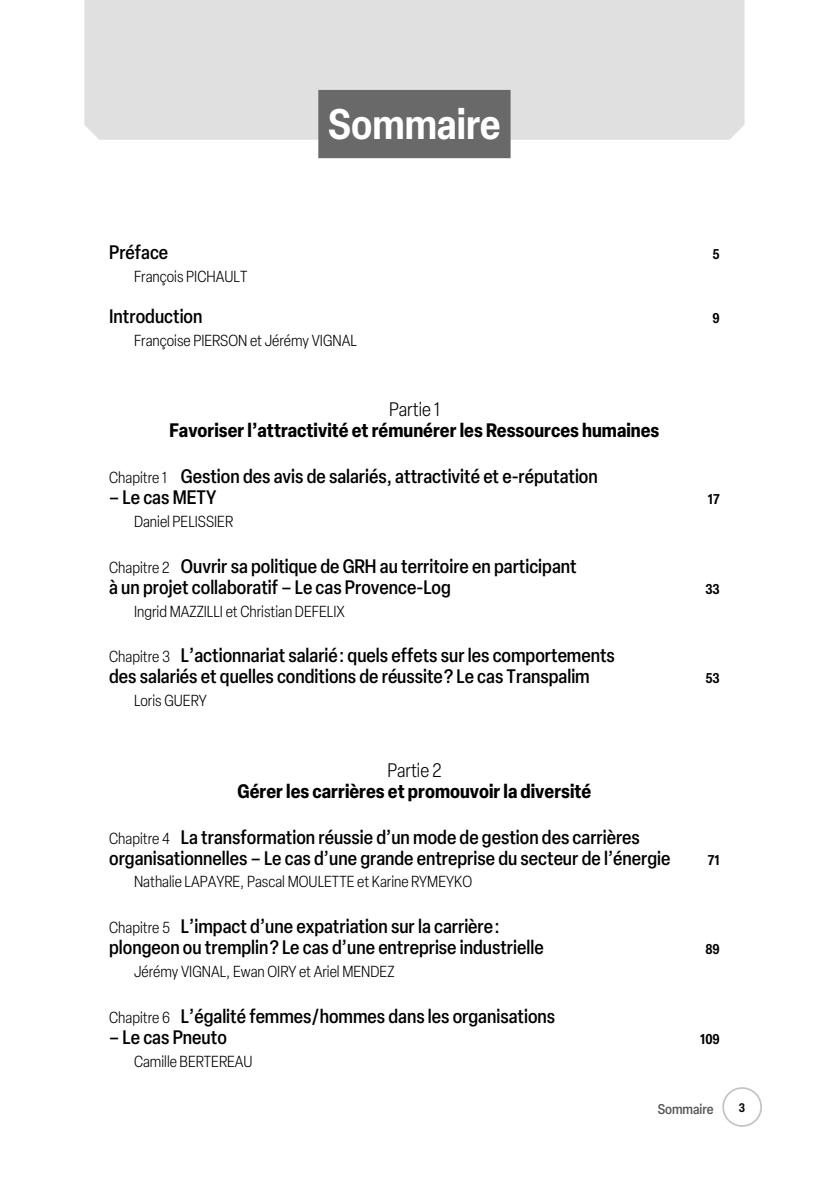
<style>
.page{position:relative;width:819px;height:1191px;background:#fff}
.page>*{position:absolute;margin:0;border:0;box-sizing:border-box;transform-origin:0 0}
.t1{font:600 condensed 42px "Elza";color:#fff}
.t2{font:500 condensed 19.25px/21px "Elza";color:#000}
.t3{font:700 condensed 19.25px "Elza";color:#000}
.t4{font:300 condensed 19.25px "Elza";color:#000}
.t5{font:300 condensed 15.75px "Elza";color:#000}
.t6{font:600 condensed 14px "Elza";color:#000}
.t7{font:500 condensed 14px "Elza";color:#545454}
.t8{font:600 condensed 12.25px "Elza";color:#000}
.s1{font-weight:300;font-size:15.75px}
</style>
<div class="page">
<div style="left:722px;top:1087px;width:40px;height:39px;border:2px solid #c4c4c4;border-radius:50%"></div>
<div style="left:84px;top:0;width:660px;height:140px;background:#e0e0e0"></div>
<div style="left:318px;top:90px;width:192px;height:68px;background:#696969"></div>
<h1 class="t1" style="left:328px;top:95px;width:174px">Sommaire</h1>
<p class="t2" style="left:109px;top:242px;width:61px">Préface</p>
<p class="t6" style="left:712px;top:245px;width:9px">5</p>
<p class="t5" style="left:134px;top:266px;width:115px">François PICHAULT</p>
<p class="t2" style="left:109px;top:305px;width:95px">Introduction</p>
<p class="t6" style="left:712px;top:308px;width:9px">9</p>
<p class="t5" style="left:134px;top:330px;width:224px">Françoise PIERSON et Jérémy VIGNAL</p>
<p class="t4" style="left:389px;top:397px;width:52px">Partie 1</p>
<p class="t3" style="left:169px;top:417px;width:491px">Favoriser l’attractivité et rémunérer les Ressources humaines</p>
<p class="t2" style="left:109px;top:465px;width:490px"><span class="s1">Chapitre 1</span> Gestion des avis de salariés, attractivité et e-réputation</p>
<p class="t2" style="left:109px;top:486px;width:109px">– Le cas METY</p>
<p class="t6" style="left:707px;top:489px;width:13px">17</p>
<p class="t5" style="left:134px;top:511px;width:101px">Daniel PELISSIER</p>
<p class="t2" style="left:109px;top:555px;width:469px"><span class="s1">Chapitre 2</span> Ouvrir sa politique de GRH au territoire en participant à un projet collaboratif – Le cas Provence-Log</p>
<p class="t6" style="left:705px;top:579px;width:16px">33</p>
<p class="t5" style="left:134px;top:601px;width:212px">Ingrid MAZZILLI et Christian DEFELIX</p>
<p class="t2" style="left:109px;top:644px;width:507px"><span class="s1">Chapitre 3</span> L’actionnariat salarié : quels effets sur les comportements des salariés et quelles conditions de réussite ? Le cas Transpalim</p>
<p class="t5" style="left:134px;top:690px;width:74px">Loris GUERY</p>
<p class="t4" style="left:387px;top:757px;width:56px">Partie 2</p>
<p class="t3" style="left:237px;top:777px;width:355px">Gérer les carrières et promouvoir la diversité</p>
<p class="t2" style="left:109px;top:826px;width:562px"><span class="s1">Chapitre 4</span> La transformation réussie d’un mode de gestion des carrières organisationnelles – Le cas d’une grande entreprise du secteur de l’énergie</p>
<p class="t5" style="left:134px;top:871px;width:339px">Nathalie LAPAYRE, Pascal MOULETTE et Karine RYMEYKO</p>
<p class="t2" style="left:109px;top:915px;width:436px"><span class="s1">Chapitre 5</span> L’impact d’une expatriation sur la carrière : plongeon ou tremplin ? Le cas d’une entreprise industrielle</p>
<p class="t6" style="left:705px;top:669px;width:16px">53</p>
<p class="t6" style="left:707px;top:850px;width:13px">71</p>
<p class="t6" style="left:705px;top:939px;width:16px">89</p>
<p class="t5" style="left:134px;top:961px;width:262px">Jérémy VIGNAL, Ewan OIRY et Ariel MENDEZ</p>
<p class="t2" style="left:109px;top:1005px;width:447px"><span class="s1">Chapitre 6</span> L’égalité femmes/hommes dans les organisations</p>
<p class="t2" style="left:109px;top:1026px;width:119px">– Le cas Pneuto</p>
<p class="t6" style="left:700px;top:1029px;width:21px">109</p>
<p class="t5" style="left:134px;top:1051px;width:120px">Camille BERTEREAU</p>
<p class="t7" style="left:657px;top:1099px;width:57px">Sommaire</p>
<p class="t8" style="left:738px;top:1098px;width:8px">3</p>
</div>
